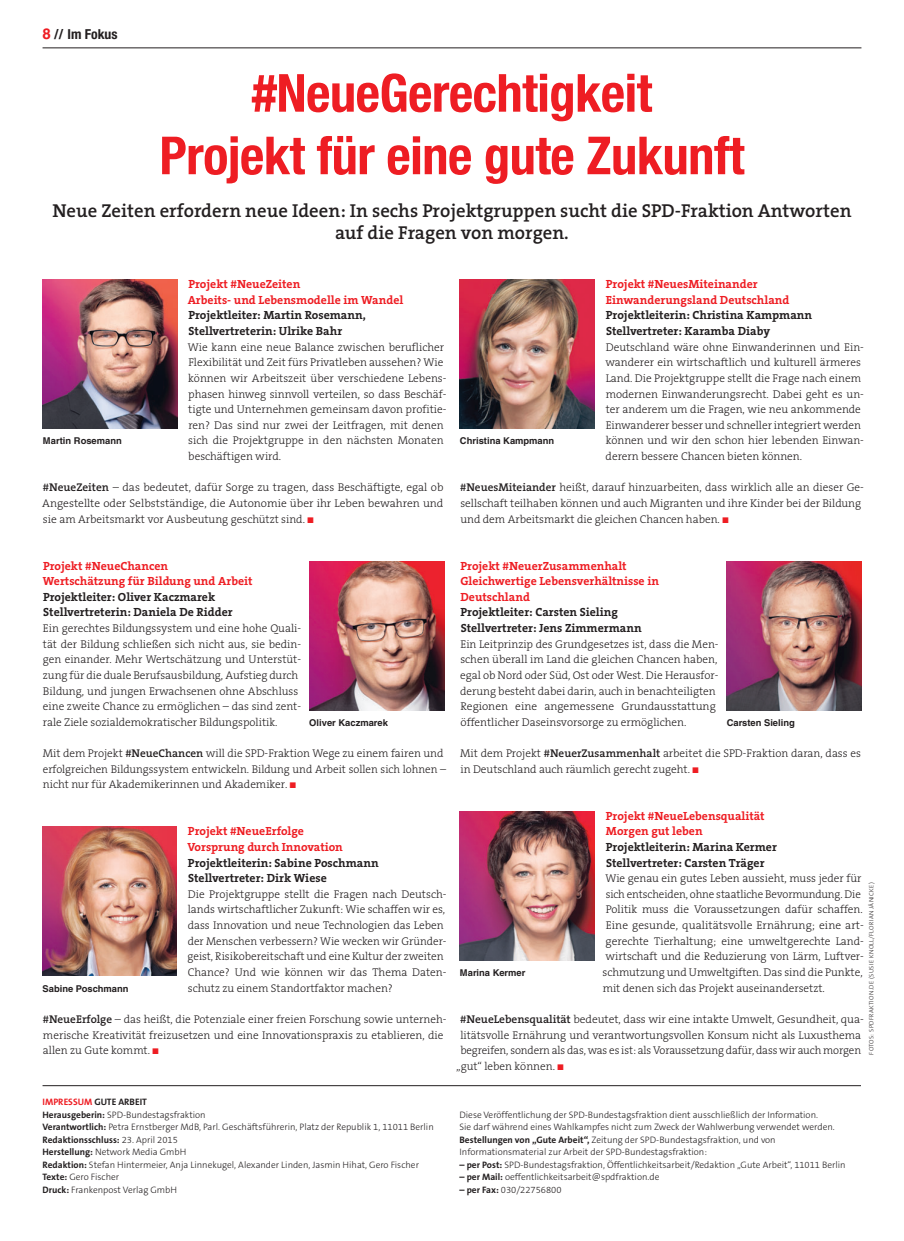
<style>
.page{position:relative;width:904px;height:1241px;background:#fff}
.page>*{position:absolute;margin:0;border:0;box-sizing:border-box;transform-origin:0 0}
.t1{font:700 condensed 52.5px/62.5px "Helvetica Neue LT";letter-spacing:-.01em;color:#ee1d23;text-align:center}
.t2{font:600 18.75px/22.5px "The Serif B6";color:#231f20;text-align:center}
.t3{font:700 condensed 13.75px "Helvetica Neue LT";color:#231f20}
.t4{font:700 11.88px/15.6px "The Serif B7";color:#231f20}
.t5{font:700 11.88px/15.6px "The Serif B7";color:#ee1d23}
.t6{font:300 11.25px/15.6px "The Serif B3";color:#231f20}
.t7{font:300 9.38px/12.5px "The Sans B3";color:#231f20}
.t8{font:700 9.38px "Helvetica LT";color:#231f20}
.t9{font:700 9.38px "The Sans B7";color:#231f20}
.t10{font:300 6.25px "The Sans B3";letter-spacing:.05em;color:#231f20}
.s1{font-family:"Helvetica LT";font-stretch:normal;font-size:15px;color:#ee1d23}
.s2{font-family:"The Serif B6";font-weight:600}
.s3{color:#ee1d23}
.s4{font-family:"The Sans B7";font-weight:700}
.s5{font-family:"The Sans B3";font-weight:300}
</style>
<div class="page">
<hr style="left:43px;top:48px;width:818px;height:1px;background:#231f20">
<hr style="left:43px;top:1085px;width:818px;height:1px;background:#231f20">
<img style="left:309px;top:561px;width:135px;height:149px">
<img style="left:43px;top:826px;width:134px;height:149px">
<img style="left:460px;top:811px;width:134px;height:149px">
<img style="left:460px;top:280px;width:134px;height:149px">
<img style="left:726px;top:561px;width:135px;height:149px">
<img style="left:43px;top:280px;width:134px;height:149px">
<p class="t3" style="left:43px;top:29px;width:77px"><span class="s1">8</span> // Im Fokus</p>
<h1 class="t1" style="left:159px;top:66px;width:586px">#NeueGerechtigkeit<br>Projekt für eine gute Zukunft</h1>
<h2 class="t2" style="left:52px;top:200px;width:800px">Neue Zeiten erfordern neue Ideen: In sechs Projektgruppen sucht die SPD-Fraktion Antworten auf die Fragen von morgen.</h2>
<p class="t5" style="left:188px;top:277px;width:217px">Projekt #NeueZeiten<br>Arbeits- und Lebensmodelle im Wandel</p>
<p class="t4" style="left:188px;top:308px;width:179px">Projektleiter: Martin Rosemann,<br>Stellvertreterin: Ulrike Bahr</p>
<p class="t6" style="left:188px;top:340px;width:260px">Wie kann eine neue Balance zwischen beruflicher Flexibilität und Zeit fürs Privatleben aussehen? Wie können wir Arbeitszeit über verschiedene Lebens&shy;phasen hinweg sinnvoll verteilen, so dass Beschäf&shy;tigte und Unternehmen gemeinsam davon profitie&shy;ren? Das sind nur zwei der Leitfragen, mit denen sich die Projektgruppe in den nächsten Monaten beschäftigen wird.</p>
<p class="t6" style="left:42px;top:480px;width:403px;text-align:justify"><span class="s2">#NeueZeiten</span> – das bedeutet, dafür Sorge zu tragen, dass Beschäftigte, egal ob Angestellte oder Selbstständige, die Autonomie über ihr Leben bewahren und sie am Arbeitsmarkt vor Ausbeutung geschützt sind. <span class="s3">■</span></p>
<p class="t5" style="left:43px;top:558px;width:211px">Projekt #NeueChancen<br>Wertschätzung für Bildung und Arbeit</p>
<p class="t4" style="left:43px;top:589px;width:191px">Projektleiter: Oliver Kaczmarek<br>Stellvertreterin: Daniela De Ridder</p>
<p class="t6" style="left:43px;top:621px;width:260px">Ein gerechtes Bildungssystem und eine hohe Quali&shy;tät der Bildung schließen sich nicht aus, sie bedin&shy;gen einander. Mehr Wertschätzung und Unterstüt&shy;zung für die duale Berufsausbildung, Aufstieg durch Bildung, und jungen Erwachsenen ohne Abschluss eine zweite Chance zu ermöglichen – das sind zent&shy;rale Ziele sozialdemokratischer Bildungspolitik.</p>
<p class="t6" style="left:43px;top:746px;width:405px">Mit dem Projekt <span class="s2">#NeueChancen</span> will die SPD-Fraktion Wege zu einem fairen und erfolgreichen Bildungssystem entwickeln. Bildung und Arbeit sollen sich lohnen – nicht nur für Akademikerinnen und Akademiker. <span class="s3">■</span></p>
<p class="t5" style="left:187px;top:824px;width:157px">Projekt #NeueErfolge<br>Vorsprung durch Innovation</p>
<p class="t4" style="left:188px;top:855px;width:192px">Projektleiterin: Sabine Poschmann<br>Stellvertreter: Dirk Wiese</p>
<p class="t6" style="left:187px;top:886px;width:260px">Die Projektgruppe stellt die Fragen nach Deutsch&shy;lands wirtschaftlicher Zukunft: Wie schaffen wir es, dass Innovation und neue Technologien das Leben der Menschen verbessern? Wie wecken wir Gründer&shy;geist, Risikobereitschaft und eine Kultur der zweiten Chance? Und wie können wir das Thema Daten&shy;schutz zu einem Standortfaktor machen?</p>
<p class="t6" style="left:43px;top:1011px;width:405px"><span class="s2">#NeueErfolge</span> – das heißt, die Potenziale einer freien Forschung sowie unterneh&shy;merische Kreativität freizusetzen und eine Innovationspraxis zu etablieren, die allen zu Gute kommt. <span class="s3">■</span></p>
<p class="t8" style="left:43px;top:437px;width:80px">Martin Rosemann</p>
<p class="t8" style="left:309px;top:719px;width:80px">Oliver Kaczmarek</p>
<p class="t8" style="left:43px;top:984px;width:88px">Sabine Poschmann</p>
<p class="t5" style="left:606px;top:277px;width:185px">Projekt #NeuesMiteinander<br>Einwanderungsland Deutschland</p>
<p class="t4" style="left:606px;top:308px;width:208px">Projektleiterin: Christina Kampmann<br>Stellvertreter: Karamba Diaby</p>
<p class="t6" style="left:605px;top:340px;width:260px">Deutschland wäre ohne Einwanderinnen und Ein&shy;wanderer ein wirtschaftlich und kulturell ärmeres Land. Die Projektgruppe stellt die Frage nach einem modernen Einwanderungsrecht. Dabei geht es un&shy;ter anderem um die Fragen, wie neu ankommende Einwanderer besser und schneller integriert werden können und wir den schon hier lebenden Einwan&shy;derern bessere Chancen bieten können.</p>
<p class="t6" style="left:460px;top:480px;width:405px"><span class="s2">#NeuesMiteiander</span> heißt, darauf hinzuarbeiten, dass wirklich alle an dieser Ge&shy;sellschaft teilhaben können und auch Migranten und ihre Kinder bei der Bildung und dem Arbeitsmarkt die gleichen Chancen haben. <span class="s3">■</span></p>
<p class="t5" style="left:460px;top:558px;width:200px">Projekt #NeuerZusammenhalt<br>Gleichwertige Lebensverhältnisse in<br>Deutschland</p>
<p class="t4" style="left:460px;top:605px;width:183px">Projektleiter: Carsten Sieling<br>Stellvertreter: Jens Zimmermann</p>
<p class="t6" style="left:460px;top:636px;width:260px">Ein Leitprinzip des Grundgesetzes ist, dass die Men&shy;schen überall im Land die gleichen Chancen haben, egal ob Nord oder Süd, Ost oder West. Die Herausfor&shy;derung besteht dabei darin, auch in benachteiligten Regionen eine angemessene Grundausstattung öffentlicher Daseinsvorsorge zu ermöglichen.</p>
<p class="t6" style="left:460px;top:746px;width:402px">Mit dem Projekt <span class="s2">#NeuerZusammenhalt</span> arbeitet die SPD-Fraktion daran, dass es in Deutschland auch räumlich gerecht zugeht. <span class="s3">■</span></p>
<p class="t5" style="left:606px;top:808px;width:160px">Projekt #NeueLebensqualität<br>Morgen gut leben</p>
<p class="t4" style="left:606px;top:839px;width:172px">Projektleiterin: Marina Kermer<br>Stellvertreter: Carsten Träger</p>
<p class="t6" style="left:602px;top:871px;width:263px">Wie genau ein gutes Leben aussieht, muss jeder für sich entscheiden, ohne staatliche Bevormundung. Die Politik muss die Voraussetzungen dafür schaffen.<br>Eine gesunde, qualitätsvolle Ernährung; eine art&shy;gerechte Tierhaltung; eine umweltgerechte Land&shy;wirtschaft und die Reduzierung von Lärm, Luftver&shy;schmutzung und Umweltgiften. Das sind die Punkte, mit denen sich das Projekt auseinandersetzt.</p>
<p class="t6" style="left:460px;top:1011px;width:405px"><span class="s2">#NeueLebensqualität</span> bedeutet, dass wir eine intakte Umwelt, Gesundheit, qua-</p>
<p class="t6" style="left:460px;top:1027px;width:402px">litätsvolle Ernährung und verantwortungsvollen Konsum nicht als Luxusthema</p>
<p class="t6" style="left:460px;top:1043px;width:402px">begreifen, sondern als das, was es ist: als Voraussetzung dafür, dass wir auch morgen</p>
<p class="t6" style="left:456px;top:1058px;width:109px">„gut“ leben können. <span class="s3">■</span></p>
<p class="t8" style="left:460px;top:437px;width:96px">Christina Kampmann</p>
<p class="t8" style="left:726px;top:719px;width:70px">Carsten Sieling</p>
<p class="t10" style="left:868px;top:1054px;width:174px;rotate:-90deg">FOTOS: SPDFRAKTION.DE (SUSIE KNOLL/FLORIAN JÄNICKE)</p>
<p class="t8" style="left:460px;top:969px;width:67px">Marina Kermer</p>
<p class="t9" style="left:43px;top:1097px;width:106px"><span class="s3">IMPRESSUM</span> GUTE ARBEIT</p>
<p class="t7" style="left:43px;top:1108px;width:393px"><span class="s4">Herausgeberin:</span> SPD-Bundestagsfraktion<br><span class="s4">Verantwortlich:</span> Petra Ernstberger MdB, Parl. Geschäftsführerin, Platz der Republik 1, 11011 Berlin</p>
<p class="t9" style="left:43px;top:1135px;width:137px">Redaktionsschluss: <span class="s5">23. April 2015</span></p>
<p class="t7" style="left:43px;top:1146px;width:378px"><span class="s4">Herstellung:</span> Network Media GmbH<br><span class="s4">Redaktion:</span> Stefan Hintermeier, Anja Linnekugel, Alexander Linden, Jasmin Hihat, Gero Fischer <span class="s4">Texte:</span> Gero Fischer<br><span class="s4">Druck:</span> Frankenpost Verlag GmbH</p>
<p class="t7" style="left:459px;top:1108px;width:377px">Diese Veröffentlichung der SPD-Bundestagsfraktion dient ausschließlich der Information.<br>Sie darf während eines Wahlkampfes nicht zum Zweck der Wahlwerbung verwendet werden.<br><span class="s4">Bestellungen von „Gute Arbeit“,</span> Zeitung der SPD-Bundestagsfraktion, und von Informationsmaterial zur Arbeit der SPD-Bundestagsfraktion:</p>
<p class="t7" style="left:459px;top:1158px;width:388px"><span class="s4">– per Post:</span> SPD-Bundestagsfraktion, Öffentlichkeitsarbeit/Redaktion „Gute Arbeit“, 11011 Berlin</p>
<p class="t7" style="left:459px;top:1171px;width:201px"><span class="s4">– per Mail:</span> oeffentlichkeitsarbeit@spdfraktion.de</p>
<p class="t7" style="left:459px;top:1183px;width:104px"><span class="s4">– per Fax:</span> 030/22756800</p>
</div>
